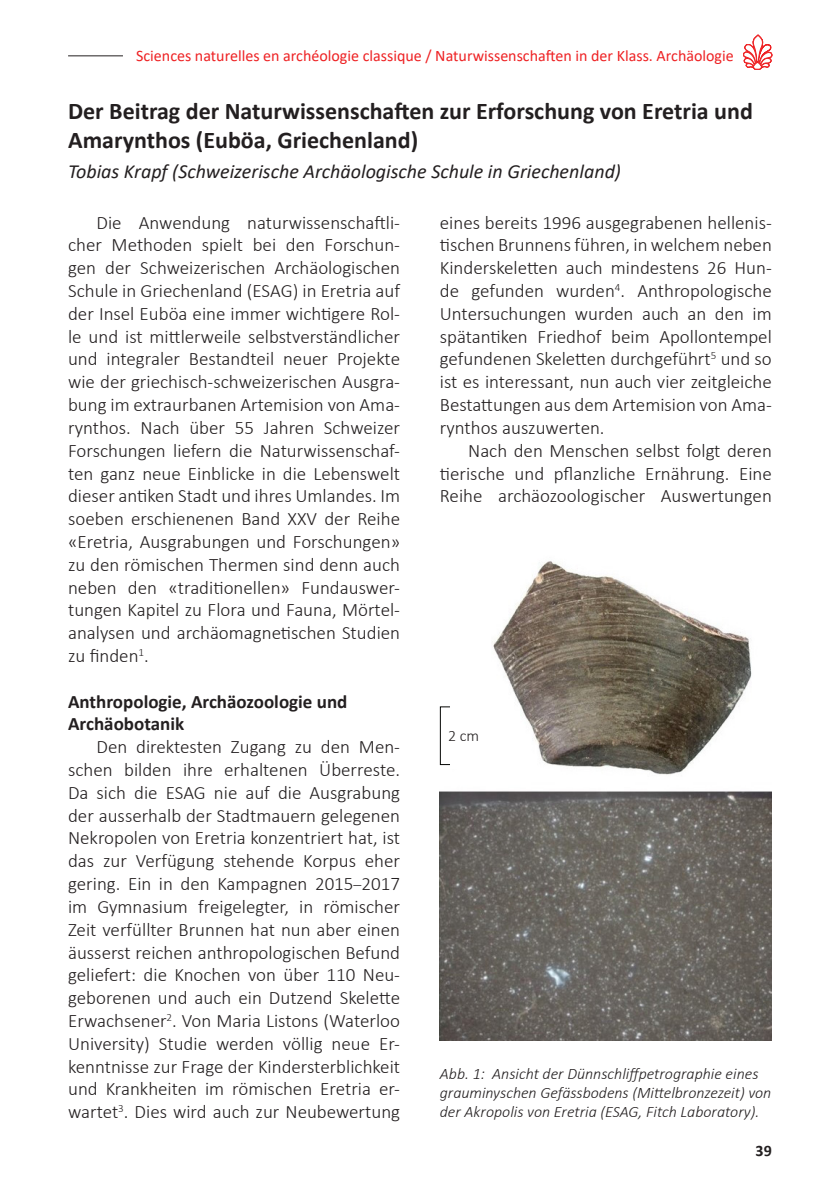
<style>
.page{position:relative;width:840px;height:1191px;background:#fff}
.page>*{position:absolute;margin:0;border:0;box-sizing:border-box;transform-origin:0 0}
.t1{font:700 24px/28.8px "Calibri";color:#231f20}
.t2{font:italic 20px "Calibri";color:#231f20}
.t3{font:300 19px/22.8px "Calibri";color:#231f20;text-align:justify}
.t4{font:700 19px/22.8px "Calibri";color:#231f20}
.t5{font:italic 300 16px/19.2px "Calibri";color:#231f20}
.t6{font:16px "Calibri";color:#ee2123}
.t7{font:300 16px "Calibri";color:#231f20}
.t8{font:700 16px "Calibri";color:#231f20}
.s1{font-size:16px}
</style>
<div class="page">
<svg style="left:743px;top:34px;width:29px;height:36px"></svg>
<hr style="left:68px;top:55px;width:55px;height:1px;background:#231f20">
<img style="left:439px;top:561px;width:332px;height:479px">
<div style="left:421px;top:608px;width:40px;height:160px;background:#fff"></div>
<div style="left:439px;top:706px;width:11px;height:59px;border:1px solid #040503"></div>
<p class="t6" style="left:136px;top:44px;width:599px">Sciences naturelles en archéologie classique / Naturwissenschaften in der Klass. Archäologie</p>
<p class="t1" style="left:68px;top:96px;width:686px">Der Beitrag der Naturwissenschaften zur Erforschung von Eretria und<br>Amarynthos (Euböa, Griechenland)</p>
<p class="t2" style="left:68px;top:157px;width:554px">Tobias Krapf (Schweizerische Archäologische Schule in Griechenland)</p>
<p class="t3" style="left:68px;top:211px;width:333px;text-indent:28px">Die Anwendung naturwissenschaftli&shy;cher Methoden spielt bei den Forschun&shy;gen der Schweizerischen Archäologischen Schule in Griechenland (ESAG) in Eretria auf der Insel Euböa eine immer wichtigere Rol&shy;le und ist mittlerweile selbstverständlicher und integraler Bestandteil neuer Projekte wie der griechisch-schweizerischen Ausgra&shy;bung im extraurbanen Artemision von Ama&shy;rynthos. Nach über 55 Jahren Schweizer Forschungen liefern die Naturwissenschaf&shy;ten ganz neue Einblicke in die Lebenswelt dieser antiken Stadt und ihres Umlandes. Im soeben erschienenen Band XXV der Reihe «Eretria, Ausgrabungen und Forschungen» zu den römischen Thermen sind denn auch neben den «traditionellen» Fundauswer&shy;tungen Kapitel zu Flora und Fauna, Mörtel&shy;analysen und archäomagnetischen Studien zu finden<sup>1</sup>.</p>
<p class="t4" style="left:68px;top:689px;width:281px">Anthropologie, Archäozoologie und<br>Archäobotanik</p>
<p class="t3" style="left:68px;top:735px;width:333px;text-indent:28px">Den direktesten Zugang zu den Men&shy;schen bilden ihre erhaltenen Überreste.<br>Da sich die ESAG nie auf die Ausgrabung der ausserhalb der Stadtmauern gelegenen Nekropolen von Eretria konzentriert hat, ist das zur Verfügung stehende Korpus eher gering. Ein in den Kampagnen 2015<span class="s1">–</span>2017 im Gymnasium freigelegter, in römischer Zeit verfüllter Brunnen hat nun aber einen äusserst reichen anthropologischen Befund geliefert: die Knochen von über 110 Neu&shy;geborenen und auch ein Dutzend Skelette Erwachsener<sup>2</sup>. Von Maria Listons (Waterloo University) Studie werden völlig neue Er&shy;kenntnisse zur Frage der Kindersterblichkeit und Krankheiten im römischen Eretria er&shy;wartet<sup>3</sup>. Dies wird auch zur Neubewertung</p>
<p class="t3" style="left:439px;top:211px;width:333px">eines bereits 1996 ausgegrabenen hellenis&shy;tischen Brunnens führen, in welchem neben Kinderskeletten auch mindestens 26 Hun&shy;de gefunden wurden<sup>4</sup>. Anthropologische Untersuchungen wurden auch an den im spätantiken Friedhof beim Apollontempel gefundenen Skeletten durchgeführt<sup>5</sup> und so ist es interessant, nun auch vier zeitgleiche Bestattungen aus dem Artemision von Ama&shy;rynthos auszuwerten.</p>
<p class="t3" style="left:439px;top:439px;width:333px;text-indent:28px">Nach den Menschen selbst folgt deren tierische und pflanzliche Ernährung. Eine Reihe archäozoologischer Auswertungen</p>
<p class="t7" style="left:448px;top:725px;width:33px">2 cm</p>
<p class="t5" style="left:439px;top:1063px;width:333px">Abb. 1: Ansicht der Dünnschliffpetrographie eines grauminyschen Gefässbodens (Mittelbronzezeit) von der Akropolis von Eretria (ESAG, Fitch Laboratory).</p>
<p class="t8" style="left:755px;top:1139px;width:18px">39</p>
</div>
